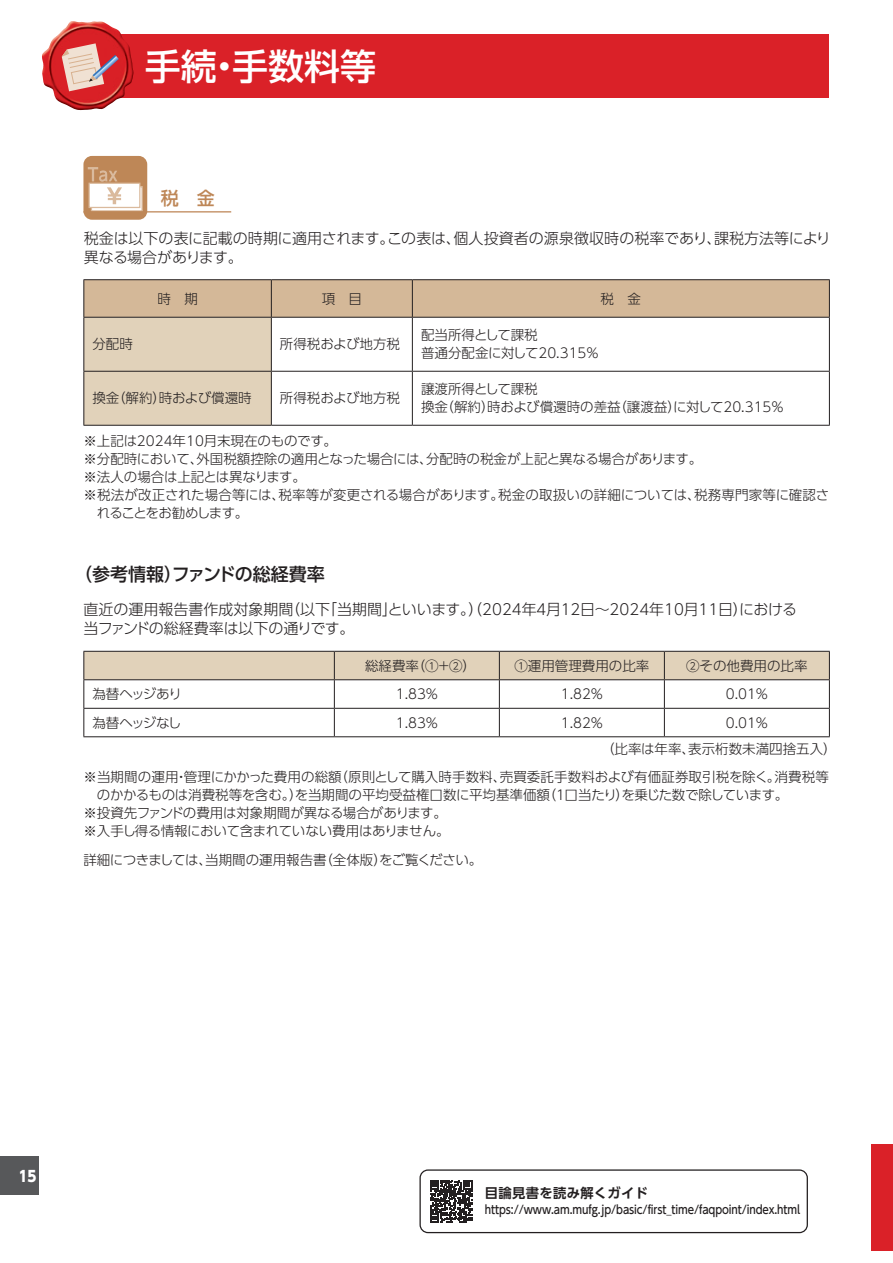
<style>
.page{position:relative;width:893px;height:1263px;background:#fff}
.page>*{position:absolute;margin:0;border:0;box-sizing:border-box;transform-origin:0 0}
.t1{font:500 36px "UD Shin Go Pro";color:#fff}
.t2{font:500 18px "UD Shin Go Pro";color:#231f20}
.t3{font:500 18px "UD Shin Go Pro";color:#be8757}
.t4{font:300 15px/18.8px "UD Shin Go Pro";color:#231f20}
.t5{font:800 15px "UD Shin Go Pro";color:#fff;scale:.9 1}
.t6{font:300 13.5px/18px "UD Shin Go Pro";color:#231f20}
.t7{font:300 13.5px "UD Shin Go Pro";letter-spacing:-.02em;color:#231f20}
.t8{font:300 13.5px "UD Shin Go Pro";letter-spacing:-.085em;color:#231f20}
.t9{font:300 13.5px "UD Shin Go Pro";letter-spacing:-.045em;color:#231f20}
.t10{font:300 13.5px "UD Shin Go Pro";letter-spacing:-.065em;color:#231f20}
.t11{font:700 13.35px "UD Shin Go Pro De";letter-spacing:.025em;color:#231f20}
.t12{font:500 11.7px "UD Shin Go Pro";letter-spacing:-.01em;color:#231f20;scale:.88 1}
</style>
<div class="page">
<div style="left:0;top:1157px;width:38px;height:38px;background:#57585a"></div>
<div style="left:83px;top:156px;width:64px;height:64px;background:#be8757;border-radius:9px"></div>
<div style="left:91px;top:187px;width:51px;height:24px;background:linear-gradient(to right,#fff,#fff)"></div>
<div style="left:91px;top:186px;width:52px;height:26px;border:1px solid #daba9d"></div>
<div style="left:89px;top:183px;width:51px;height:24px;background:#fff"></div>
<div style="left:89px;top:183px;width:51px;height:25px;border:1px solid #daba9d"></div>
<svg style="left:88px;top:167px;width:34px;height:37px"></svg>
<hr style="left:83px;top:211px;width:148px;height:1px;background:#be8757">
<svg style="left:84px;top:280px;width:745px;height:145px"></svg>
<hr style="left:83px;top:279px;width:188px;height:1px;background:#231f20">
<hr style="left:83px;top:280px;width:1px;height:37px;background:#231f20">
<hr style="left:271px;top:279px;width:141px;height:1px;background:#231f20">
<hr style="left:271px;top:280px;width:1px;height:37px;background:#231f20">
<hr style="left:412px;top:279px;width:418px;height:1px;background:#231f20">
<hr style="left:412px;top:280px;width:1px;height:37px;background:#231f20">
<hr style="left:829px;top:280px;width:1px;height:37px;background:#231f20">
<hr style="left:83px;top:317px;width:188px;height:1px;background:#231f20">
<hr style="left:83px;top:318px;width:1px;height:53px;background:#231f20">
<hr style="left:271px;top:317px;width:141px;height:1px;background:#231f20">
<hr style="left:271px;top:318px;width:1px;height:53px;background:#231f20">
<hr style="left:412px;top:317px;width:418px;height:1px;background:#231f20">
<hr style="left:412px;top:318px;width:1px;height:53px;background:#231f20">
<hr style="left:829px;top:318px;width:1px;height:53px;background:#231f20">
<hr style="left:83px;top:371px;width:188px;height:1px;background:#231f20">
<hr style="left:83px;top:372px;width:1px;height:53px;background:#231f20">
<hr style="left:271px;top:371px;width:141px;height:1px;background:#231f20">
<hr style="left:271px;top:372px;width:1px;height:53px;background:#231f20">
<hr style="left:412px;top:371px;width:418px;height:1px;background:#231f20">
<hr style="left:412px;top:372px;width:1px;height:53px;background:#231f20">
<hr style="left:829px;top:372px;width:1px;height:53px;background:#231f20">
<hr style="left:83px;top:425px;width:188px;height:1px;background:#231f20">
<hr style="left:271px;top:425px;width:141px;height:1px;background:#231f20">
<hr style="left:412px;top:425px;width:418px;height:1px;background:#231f20">
<svg style="left:83px;top:651px;width:747px;height:85px"></svg>
<hr style="left:83px;top:736px;width:251px;height:1px;background:#231f20">
<hr style="left:334px;top:736px;width:165px;height:1px;background:#231f20">
<hr style="left:499px;top:736px;width:165px;height:1px;background:#231f20">
<hr style="left:664px;top:736px;width:166px;height:1px;background:#231f20">
<div style="left:872px;top:1144px;width:21px;height:107px;background:#da2128"></div>
<div style="left:83px;top:34px;width:740px;height:64px;background:#da2128"></div>
<hr style="left:825px;top:34px;width:4px;height:64px;background:#da2128">
<img style="left:42px;top:21px;width:92px;height:90px">
<svg style="left:62px;top:43px;width:57px;height:48px"></svg>
<svg style="left:419px;top:1169px;width:389px;height:64px"></svg>
<h1 class="t1" style="left:145px;top:37px;width:233px">手続・手数料等</h1>
<h2 class="t3" style="left:161px;top:184px;width:55px">税　金</h2>
<p class="t4" style="left:84px;top:229px;width:749px">税金は以下の表に記載の時期に適用されます。この表は、個人投資者の源泉徴収時の税率であり、課税方法等により異なる場合があります。</p>
<p class="t6" style="left:157px;top:289px;width:42px">時　期</p>
<p class="t6" style="left:322px;top:289px;width:42px">項　目</p>
<p class="t6" style="left:601px;top:289px;width:42px">税　金</p>
<p class="t6" style="left:92px;top:335px;width:42px">分配時</p>
<p class="t6" style="left:280px;top:335px;width:122px">所得税および地方税</p>
<p class="t6" style="left:421px;top:326px;width:180px">配当所得として課税<br>普通分配金に対して20.315％</p>
<p class="t6" style="left:92px;top:389px;width:161px">換金（解約）時および償還時</p>
<p class="t6" style="left:280px;top:389px;width:122px">所得税および地方税</p>
<p class="t6" style="left:421px;top:380px;width:365px">譲渡所得として課税<br>換金（解約）時および償還時の差益（譲渡益）に対して20.315％</p>
<p class="t6" style="left:83px;top:431px;width:255px">※上記は2024年10月末現在のものです。</p>
<p class="t6" style="left:83px;top:449px;width:620px">※分配時において、外国税額控除の適用となった場合には、分配時の税金が上記と異なる場合があります。</p>
<p class="t7" style="left:83px;top:466px;width:224px">※法人の場合は上記とは異なります。</p>
<p class="t6" style="left:83px;top:485px;width:747px">※税法が改正された場合等には、税率等が変更される場合があります。税金の取扱いの詳細については、税務専門家等に確認さ</p>
<p class="t8" style="left:97px;top:502px;width:153px">れることをお勧めします。</p>
<h2 class="t2" style="left:74px;top:560px;width:252px">（参考情報）ファンドの総経費率</h2>
<p class="t4" style="left:83px;top:600px;width:715px">直近の運用報告書作成対象期間（以下「当期間」といいます。）（2024年４月12日～2024年10月11日）における当ファンドの総経費率は以下の通りです。</p>
<p class="t6" style="left:365px;top:656px;width:112px">総経費率（①＋②）</p>
<p class="t6" style="left:514px;top:656px;width:136px">①運用管理費用の比率</p>
<p class="t6" style="left:686px;top:656px;width:123px">②その他費用の比率</p>
<p class="t9" style="left:92px;top:683px;width:91px">為替ヘッジあり</p>
<p class="t6" style="left:396px;top:684px;width:44px">1.83％</p>
<p class="t6" style="left:561px;top:684px;width:44px">1.82％</p>
<p class="t6" style="left:726px;top:684px;width:44px">0.01％</p>
<p class="t10" style="left:92px;top:712px;width:90px">為替ヘッジなし</p>
<p class="t6" style="left:396px;top:713px;width:44px">1.83％</p>
<p class="t6" style="left:561px;top:713px;width:44px">1.82％</p>
<p class="t6" style="left:601px;top:709px;width:237px;line-height:26.2px;text-indent:125px">0.01％<br>（比率は年率、表示桁数未満四捨五入）</p>
<p class="t6" style="left:83px;top:768px;width:747px">※当期間の運用・管理にかかった費用の総額（原則として購入時手数料、売買委託手数料および有価証券取引税を除く。消費税等</p>
<p class="t7" style="left:97px;top:784px;width:693px">のかかるものは消費税等を含む。）を当期間の平均受益権口数に平均基準価額（１口当たり）を乗じた数で除しています。</p>
<p class="t6" style="left:83px;top:804px;width:365px">※投資先ファンドの費用は対象期間が異なる場合があります。</p>
<p class="t7" style="left:83px;top:820px;width:368px">※入手し得る情報において含まれていない費用はありません。</p>
<p class="t6" style="left:83px;top:850px;width:400px">詳細につきましては、当期間の運用報告書（全体版）をご覧ください。</p>
<p class="t5" style="left:19px;top:1163px;width:21px">15</p>
<p class="t11" style="left:485px;top:1182px;width:165px">目論見書を読み解くガイド</p>
<p class="t12" style="left:485px;top:1200px;width:360px">https://www.am.mufg.jp/basic/first_time/faqpoint/index.html</p>
</div>
